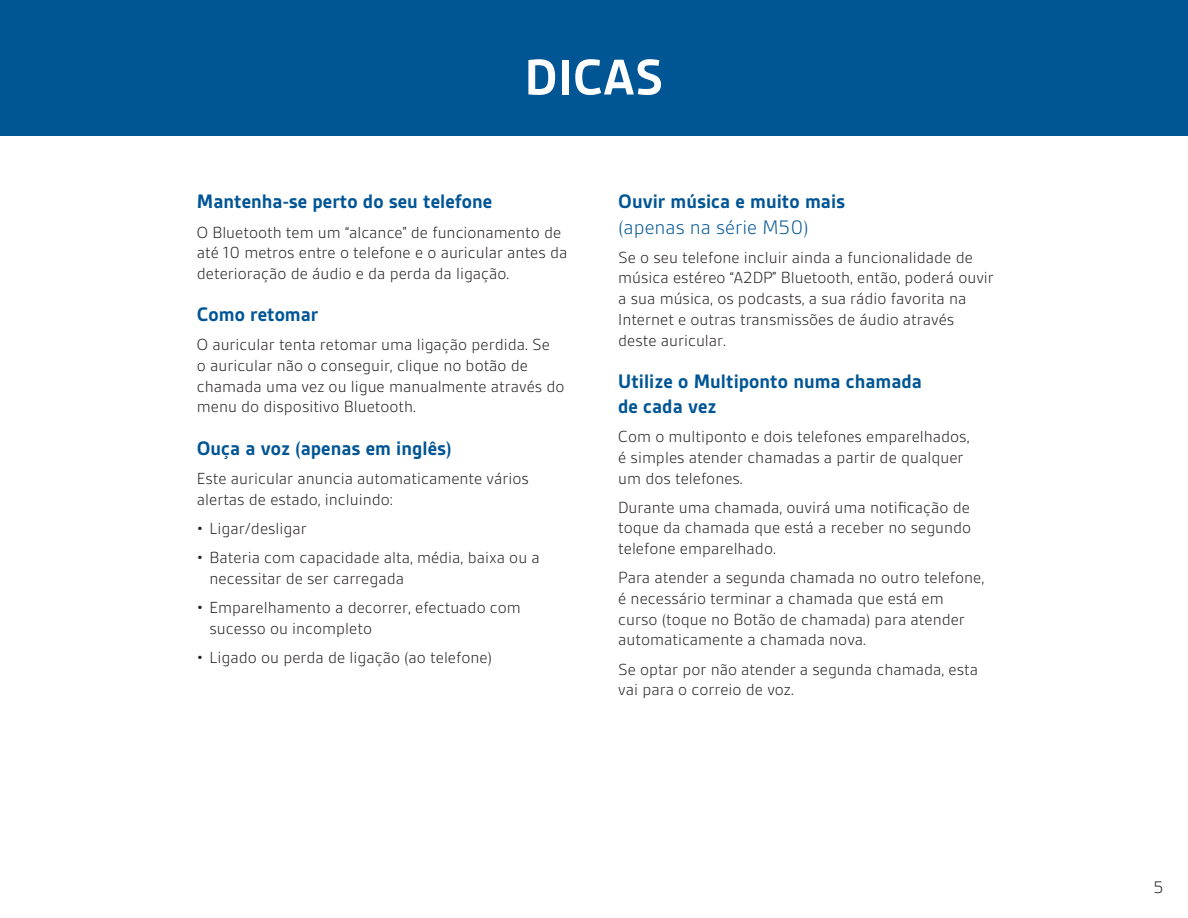
<style>
.page{position:relative;width:1188px;height:918px;background:#fff}
.page>*{position:absolute;margin:0;border:0;box-sizing:border-box;transform-origin:0 0}
.t1{font:700 54px "Gesta";color:#fff}
.t2{font:700 21px/25.2px "Gesta";color:#005595}
.t3{font:300 21px "Gesta";color:#005595}
.t4{font:300 18px "Gesta";color:#231f20}
.t5{font:300 17.25px/20.7px "Gesta";color:#231f20}
</style>
<div class="page">
<div style="left:0;top:0;width:1188px;height:136px;background:#005595"></div>
<h1 class="t1" style="left:524px;top:49px;width:141px">DICAS</h1>
<p class="t2" style="left:197px;top:189px;width:297px">Mantenha-se perto do seu telefone</p>
<p class="t5" style="left:197px;top:222px;width:372px">O Bluetooth tem um “alcance” de funcionamento de até 10 metros entre o telefone e o auricular antes da deterioração de áudio e da perda da ligação.</p>
<p class="t2" style="left:197px;top:302px;width:123px">Como retomar</p>
<p class="t5" style="left:197px;top:335px;width:369px">O auricular tenta retomar uma ligação perdida. Se<br>o auricular não o conseguir, clique no botão de chamada uma vez ou ligue manualmente através do menu do dispositivo Bluetooth.</p>
<p class="t2" style="left:197px;top:435px;width:256px">Ouça a voz (apenas em inglês)</p>
<p class="t5" style="left:197px;top:468px;width:333px">Este auricular anuncia automaticamente vários alertas de estado, incluindo:</p>
<p class="t5" style="left:197px;top:518px;width:111px">• Ligar/desligar</p>
<p class="t5" style="left:210px;top:547px;width:332px;text-indent:-13px">• Bateria com capacidade alta, média, baixa ou a necessitar de ser carregada</p>
<p class="t5" style="left:210px;top:597px;width:313px;text-indent:-13px">• Emparelhamento a decorrer, efectuado com sucesso ou incompleto</p>
<p class="t5" style="left:197px;top:647px;width:297px">• Ligado ou perda de ligação (ao telefone)</p>
<p class="t2" style="left:618px;top:189px;width:228px">Ouvir música e muito mais</p>
<p class="t3" style="left:618px;top:216px;width:192px">(apenas na série M50)</p>
<p class="t5" style="left:618px;top:247px;width:377px">Se o seu telefone incluir ainda a funcionalidade de música estéreo “A2DP” Bluetooth, então, poderá ouvir a sua música, os podcasts, a sua rádio favorita na Internet e outras transmissões de áudio através deste auricular.</p>
<p class="t2" style="left:618px;top:368px;width:305px">Utilize o Multiponto numa chamada de cada vez</p>
<p class="t5" style="left:618px;top:426px;width:353px">Com o multiponto e dois telefones emparelhados, é simples atender chamadas a partir de qualquer um dos telefones.</p>
<p class="t5" style="left:618px;top:497px;width:355px;text-align:justify">Durante uma chamada, ouvirá uma notificação de toque da chamada que está a receber no segundo telefone emparelhado.</p>
<p class="t5" style="left:618px;top:568px;width:368px">Para atender a segunda chamada no outro telefone, é necessário terminar a chamada que está em curso (toque no Botão de chamada) para atender automaticamente a chamada nova.</p>
<p class="t5" style="left:618px;top:659px;width:361px">Se optar por não atender a segunda chamada, esta vai para o correio de voz.</p>
<p class="t4" style="left:1154px;top:878px;width:12px">5</p>
</div>
